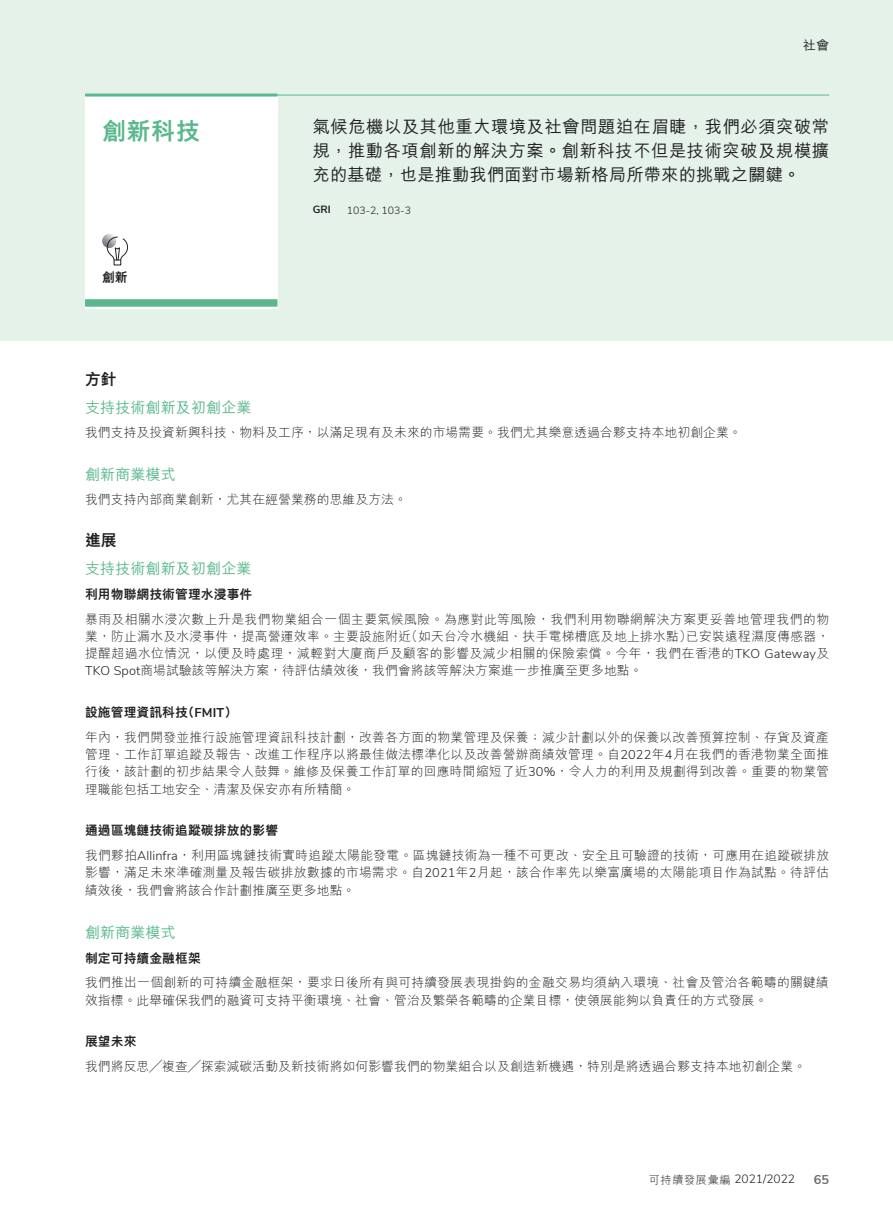
<style>
.page{position:relative;width:893px;height:1212px;background:#fff}
.page>*{position:absolute;margin:0;border:0;box-sizing:border-box;transform-origin:0 0}
.t1{font:800 24px "M Hei HK";color:#5bb88d}
.t2{font:500 17.25px/24px "M Hei HK";letter-spacing:.01em;color:#221f20;text-align:justify}
.t3{font:800 15.75px "M Hei HK";color:#221f20}
.t4{font:500 15px "M Hei HK";letter-spacing:.01em;color:#5bb88d}
.t5{font:300 12.75px/17.2px "M Hei HK";letter-spacing:.01em;color:#221f20}
.t6{font:800 12.75px "M Hei HK";letter-spacing:.01em;color:#221f20}
.t7{font:700 12.75px "Nunito Sans";color:#6c6f71}
.t8{font:500 12.75px "M Hei HK";color:#221f20}
.t9{font:300 12px "Nunito Sans";color:#221f20}
.t10{font:300 10.5px "Nunito Sans";color:#221f20}
.t11{font:700 10.5px "Nunito Sans";color:#221f20}
.s1{font-family:"Nunito Sans"}
.s2{font-weight:800}
.s3{font-family:"Nunito Sans";font-weight:700}
.s4{font-family:"M Hei HK";font-size:11.25px}
</style>
<div class="page">
<div style="left:0;top:0;width:893px;height:340px;background:#e4f2e9"></div>
<div style="left:85px;top:95px;width:192px;height:213px;background:#fff"></div>
<hr style="left:85px;top:94px;width:192px;height:3px;background:#5bb88d">
<hr style="left:85px;top:95px;width:744px;height:1px;background:#5bb88d">
<div style="left:85px;top:299px;width:192px;height:8px;background:#5bb88d"></div>
<svg style="left:102px;top:234px;width:14px;height:14px"></svg>
<svg style="left:107px;top:236px;width:21px;height:29px"></svg>
<h1 class="t1" style="left:102px;top:119px;width:99px">創新科技</h1>
<p class="t6" style="left:102px;top:271px;width:27px">創新</p>
<p class="t8" style="left:803px;top:37px;width:28px">社會</p>
<h2 class="t2" style="left:313px;top:114px;width:518px">氣候危機以及其他重大環境及社會問題迫在眉睫，我們必須突破常規，推動各項創新的解決方案。創新科技不但是技術突破及規模擴充的基礎，也是推動我們面對市場新格局所帶來的挑戰之關鍵。</h2>
<p class="t11" style="left:313px;top:202px;width:19px">GRI</p>
<p class="t10" style="left:347px;top:203px;width:66px">103-2, 103-3</p>
<p class="t3" style="left:85px;top:372px;width:33px">方針</p>
<p class="t4" style="left:85px;top:397px;width:168px">支持技術創新及初創企業</p>
<p class="t5" style="left:85px;top:423px;width:658px">我們支持及投資新興科技、物料及工序，以滿足現有及未來的市場需要。我們尤其樂意透過合夥支持本地初創企業。</p>
<p class="t4" style="left:85px;top:464px;width:92px">創新商業模式</p>
<p class="t5" style="left:85px;top:490px;width:323px">我們支持內部商業創新，尤其在經營業務的思維及方法。</p>
<p class="t3" style="left:85px;top:532px;width:33px">進展</p>
<p class="t4" style="left:85px;top:558px;width:168px">支持技術創新及初創企業</p>
<p class="t6" style="left:85px;top:588px;width:169px">利用物聯網技術管理水浸事件</p>
<p class="t5" style="left:85px;top:610px;width:746px;text-align:justify">暴雨及相關水浸次數上升是我們物業組合一個主要氣候風險。為應對此等風險，我們利用物聯網解決方案更妥善地管理我們的物業，防止漏水及水浸事件，提高營運效率。主要設施附近（如天台冷水機組、扶手電梯槽底及地上排水點）已安裝遠程濕度傳感器，提醒超過水位情況，以便及時處理，減輕對大廈商戶及顧客的影響及減少相關的保險索償。今年，我們在香港的<span class="s1">TKO Gateway</span>及<span class="s1">TKO Spot</span>商場試驗該等解決方案，待評估績效後，我們會將該等解決方案進一步推廣至更多地點。</p>
<p class="t5" style="left:85px;top:700px;width:745px;line-height:24.6px"><span class="s2">設施管理資訊科技（</span><span class="s3">FMIT</span><span class="s2">）<br></span>年內，我們開發並推行設施管理資訊科技計劃，改善各方面的物業管理及保養；減少計劃以外的保養以改善預算控制、存貨及資產</p>
<p class="t5" style="left:85px;top:745px;width:746px;text-align:justify">管理、工作訂單追蹤及報告、改進工作程序以將最佳做法標準化以及改善營辦商績效管理。自<span class="s1">2022</span>年<span class="s1">4</span>月在我們的香港物業全面推行後，該計劃的初步結果令人鼓舞。維修及保養工作訂單的回應時間縮短了近<span class="s1">30%</span>，令人力的利用及規劃得到改善。重要的物業管理職能包括工地安全、清潔及保安亦有所精簡。</p>
<p class="t5" style="left:85px;top:818px;width:746px;line-height:24.6px"><span class="s2">通過區塊鏈技術追蹤碳排放的影響<br></span>我們夥拍<span class="s1">Allinfra</span>，利用區塊鏈技術實時追蹤太陽能發電。區塊鏈技術為一種不可更改、安全且可驗證的技術，可應用在追蹤碳排放</p>
<p class="t5" style="left:85px;top:863px;width:746px">影響，滿足未來準確測量及報告碳排放數據的市場需求。自<span class="s1">2021</span>年<span class="s1">2</span>月起，該合作率先以樂富廣場的太陽能項目作為試點。待評估績效後，我們會將該合作計劃推廣至更多地點。</p>
<p class="t4" style="left:85px;top:921px;width:92px">創新商業模式</p>
<p class="t6" style="left:85px;top:952px;width:117px">制定可持續金融框架</p>
<p class="t5" style="left:85px;top:973px;width:745px">我們推出一個創新的可持續金融框架，要求日後所有與可持續發展表現掛鈎的金融交易均須納入環境、社會及管治各範疇的關鍵績效指標。此舉確保我們的融資可支持平衡環境、社會、管治及繁榮各範疇的企業目標，使領展能夠以負責任的方式發展。</p>
<p class="t6" style="left:85px;top:1035px;width:53px">展望未來</p>
<p class="t5" style="left:85px;top:1057px;width:723px">我們將反思╱複查╱探索減碳活動及新技術將如何影響我們的物業組合以及創造新機遇，特別是將透過合夥支持本地初創企業。</p>
<p class="t9" style="left:649px;top:1170px;width:148px"><span class="s4">可持續發展彙編</span> 2021/2022</p>
<p class="t7" style="left:814px;top:1170px;width:17px">65</p>
</div>
